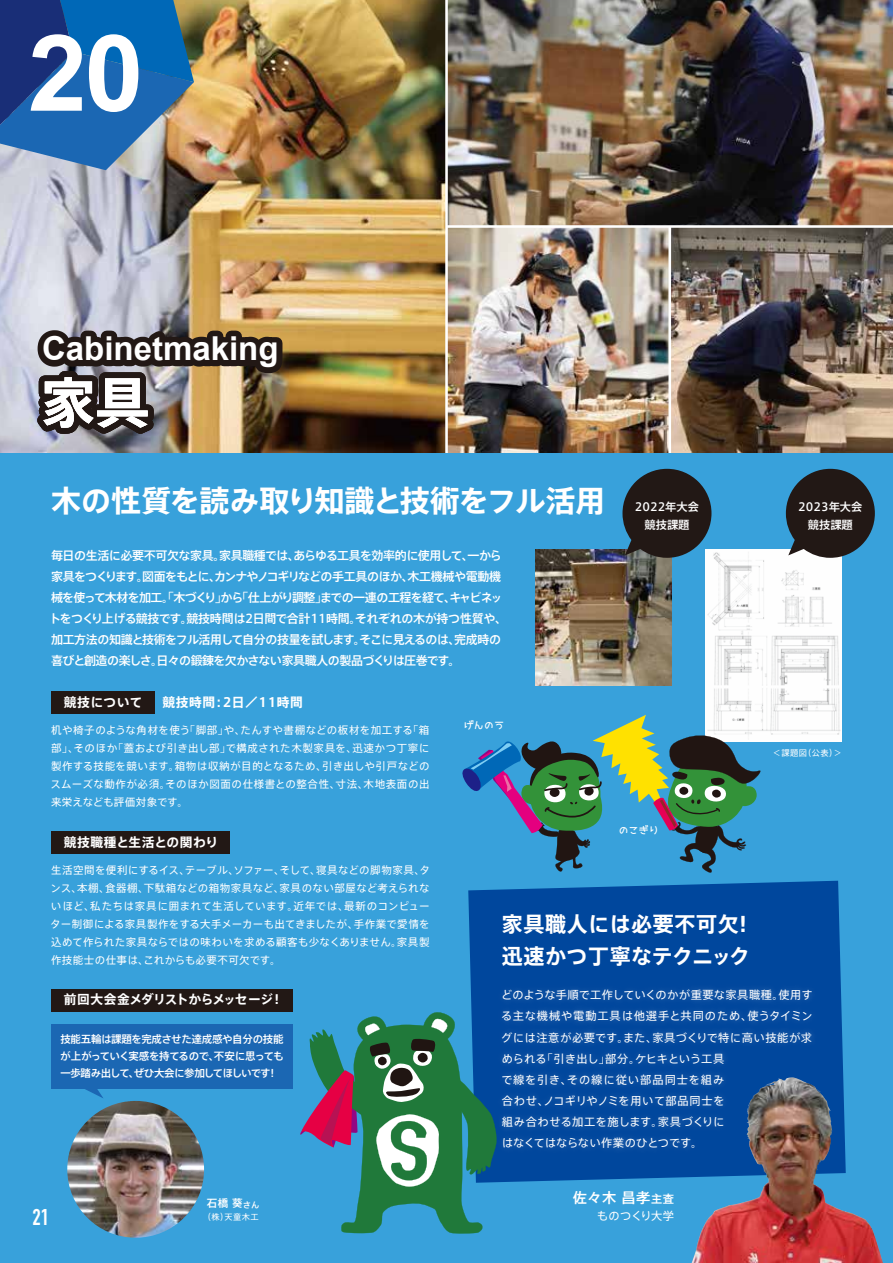
<style>
.page{position:relative;width:893px;height:1263px;background:#38a1db}
.page>*{position:absolute;margin:0;border:0;box-sizing:border-box;transform-origin:0 0}
.t1{font:700 133.05px "DIN Condensed";color:#fff}
.t2{font:700 106.35px "Arial";color:#fff}
.t3{font:700 54px "Axis Std";color:#fff}
.t4{font:700 33px "Arial";color:#fff}
.t5{font:700 30px "Axis Std";letter-spacing:-.01em;color:#fff}
.t6{font:700 22.5px "DIN Condensed";color:#fff}
.t7{font:700 21px/31.5px "Axis Std";letter-spacing:.03em;color:#fff}
.t8{font:500 14.25px "Axis Std";color:#fff}
.t9{font:700 12.75px "Axis Std";letter-spacing:.035em;color:#fff}
.t10{font:700 12.75px "Axis Std";letter-spacing:-.035em;color:#fff}
.t11{font:500 12px/21px "Axis Std";letter-spacing:-.04em;color:#fff}
.t12{font:11.25px/21px "Axis Std";letter-spacing:.04em;color:#fff}
.t13{font:500 11.25px/18px "Axis Std";color:#fff;text-align:center}
.t14{font:11.25px "Axis Std";letter-spacing:-.015em;color:#fff}
.t15{font:10.5px/18px "Axis Std";letter-spacing:.04em;color:#fff;text-align:justify}
.t16{font:500 10.5px/17.2px "Axis Std";letter-spacing:-.045em;color:#fff;text-align:justify}
.t17{font:10.5px "JK Gothic M";color:#fff}
.t18{font:8.25px "Axis Std";letter-spacing:.045em;color:#fff}
.s1{font-size:8.25px}
.s2{font-size:11.25px}
</style>
<div class="page">
<img style="left:706px;top:549px;width:136px;height:192px">
<img style="left:535px;top:549px;width:137px;height:136px">
<svg style="left:622px;top:469px;width:89px;height:89px"></svg>
<svg style="left:786px;top:469px;width:89px;height:89px"></svg>
<svg style="left:468px;top:881px;width:376px;height:302px;fill:#00479d"></svg>
<img style="left:492px;top:980px;width:330px;height:179px">
<div style="left:51px;top:1024px;width:242px;height:64px;background:#1b67b3"></div>
<svg style="left:83px;top:1088px;width:21px;height:10px"></svg>
<img style="left:67px;top:1101px;width:137px;height:137px;border-radius:68px">
<div style="left:51px;top:691px;width:104px;height:23px;background:#221815"></div>
<div style="left:51px;top:831px;width:179px;height:23px;background:#221815"></div>
<div style="left:51px;top:989px;width:242px;height:22px;background:#221815"></div>
<svg style="left:300px;top:1009px;width:197px;height:225px"></svg>
<svg style="left:462px;top:715px;width:299px;height:158px"></svg>
<img style="left:0;top:0;width:893px;height:453px">
<hr style="left:445px;top:0;width:3px;height:453px;background:#fff">
<hr style="left:447px;top:225px;width:446px;height:3px;background:#fff">
<hr style="left:668px;top:226px;width:3px;height:227px;background:#fff">
<img style="left:23px;top:316px;width:269px;height:130px">
<svg style="left:0;top:0;width:194px;height:170px"></svg>
<img style="left:692px;top:1077px;width:191px;height:186px">
<h1 class="t1" style="left:30px;top:-11px;width:100px">20</h1>
<h2 class="t2" style="left:28px;top:3px;width:117px">20</h2>
<h3 class="t4" style="left:42px;top:327px;width:238px">Cabinetmaking</h3>
<h3 class="t3" style="left:41px;top:361px;width:109px">家具</h3>
<h3 class="t5" style="left:51px;top:478px;width:556px">木の性質を読み取り知識と技術をフル活用</h3>
<p class="t11" style="left:49px;top:544px;width:459px">毎日の生活に必要不可欠な家具。家具職種では、あらゆる工具を効率的に使用して、一から家具をつくります。図面をもとに、カンナやノコギリなどの手工具のほか、木工機械や電動機械を使って木材を加工。「木づくり」から「仕上がり調整」までの一連の工程を経て、キャビネットをつくり上げる競技です。競技時間は2日間で合計11時間。それぞれの木が持つ性質や、加工方法の知識と技術をフル活用して自分の技量を試します。そこに見えるのは、完成時の喜びと創造の楽しさ。日々の鍛錬を欠かさない家具職人の製品づくりは圧巻です。</p>
<p class="t13" style="left:635px;top:497px;width:66px">2022年大会競技課題</p>
<p class="t13" style="left:798px;top:497px;width:66px">2023年大会競技課題</p>
<p class="t9" style="left:64px;top:693px;width:80px">競技について</p>
<p class="t9" style="left:163px;top:693px;width:142px">競技時間：2日／11時間</p>
<p class="t15" style="left:51px;top:720px;width:380px">机や椅子のような角材を使う「脚部」や、たんすや書棚などの板材を加工する「箱部」、そのほか「蓋および引き出し部」で構成された木製家具を、迅速かつ丁寧に製作する技能を競います。箱物は収納が目的となるため、引き出しや引戸などのスムーズな動作が必須。そのほか図面の仕様書との整合性、寸法、木地表面の出来栄えなども評価対象です。</p>
<p class="t9" style="left:64px;top:832px;width:156px">競技職種と生活との関わり</p>
<p class="t15" style="left:50px;top:860px;width:381px">生活空間を便利にするイス、テーブル、ソファー、そして、寝具などの脚物家具、タンス、本棚、食器棚、下駄箱などの箱物家具など、家具のない部屋など考えられないほど、私たちは家具に囲まれて生活しています。近年では、最新のコンピューター制御による家具製作をする大手メーカーも出てきましたが、手作業で愛情を込めて作られた家具ならではの味わいを求める顧客も少なくありません。家具製作技能士の仕事は、これからも必要不可欠です。</p>
<p class="t10" style="left:64px;top:990px;width:221px">前回大会金メダリストからメッセージ！</p>
<p class="t16" style="left:60px;top:1029px;width:225px">技能五輪は課題を完成させた達成感や自分の技能が上がっていく実感を持てるので、不安に思っても一歩踏み出して、ぜひ大会に参加してほしいです！</p>
<h3 class="t6" style="left:32px;top:1202px;width:18px">21</h3>
<p class="t16" style="left:207px;top:1194px;width:54px">石橋 葵<span class="s1">さん</span></p>
<p class="t18" style="left:203px;top:1210px;width:57px">（株）天童木工</p>
<p class="t17" style="left:463px;top:719px;width:42px">げんのう</p>
<p class="t17" style="left:618px;top:823px;width:42px">のこぎり</p>
<p class="t18" style="left:773px;top:747px;width:70px">＜課題図（公表）＞</p>
<h3 class="t7" style="left:502px;top:907px;width:250px">家具職人には必要不可欠!迅速かつ丁寧なテクニック</h3>
<p class="t12" style="left:501px;top:984px;width:313px">どのような手順で工作していくのかが重要な家具職種。使用する主な機械や電動工具は他選手と共同のため、使うタイミングには注意が必要です。また、家具づくりで特に高い技能が求められる「引き出し」部分。ケヒキという工具<br>で線を引き、その線に従い部品同士を組み<br>合わせ、ノコギリやノミを用いて部品同士を<br>組み合わせる加工を施します。家具づくりに<br>はなくてはならない作業のひとつです。</p>
<h3 class="t8" style="left:573px;top:1186px;width:103px">佐々木 昌孝<span class="s2">主査</span></h3>
<p class="t14" style="left:597px;top:1207px;width:78px">ものつくり大学</p>
</div>
